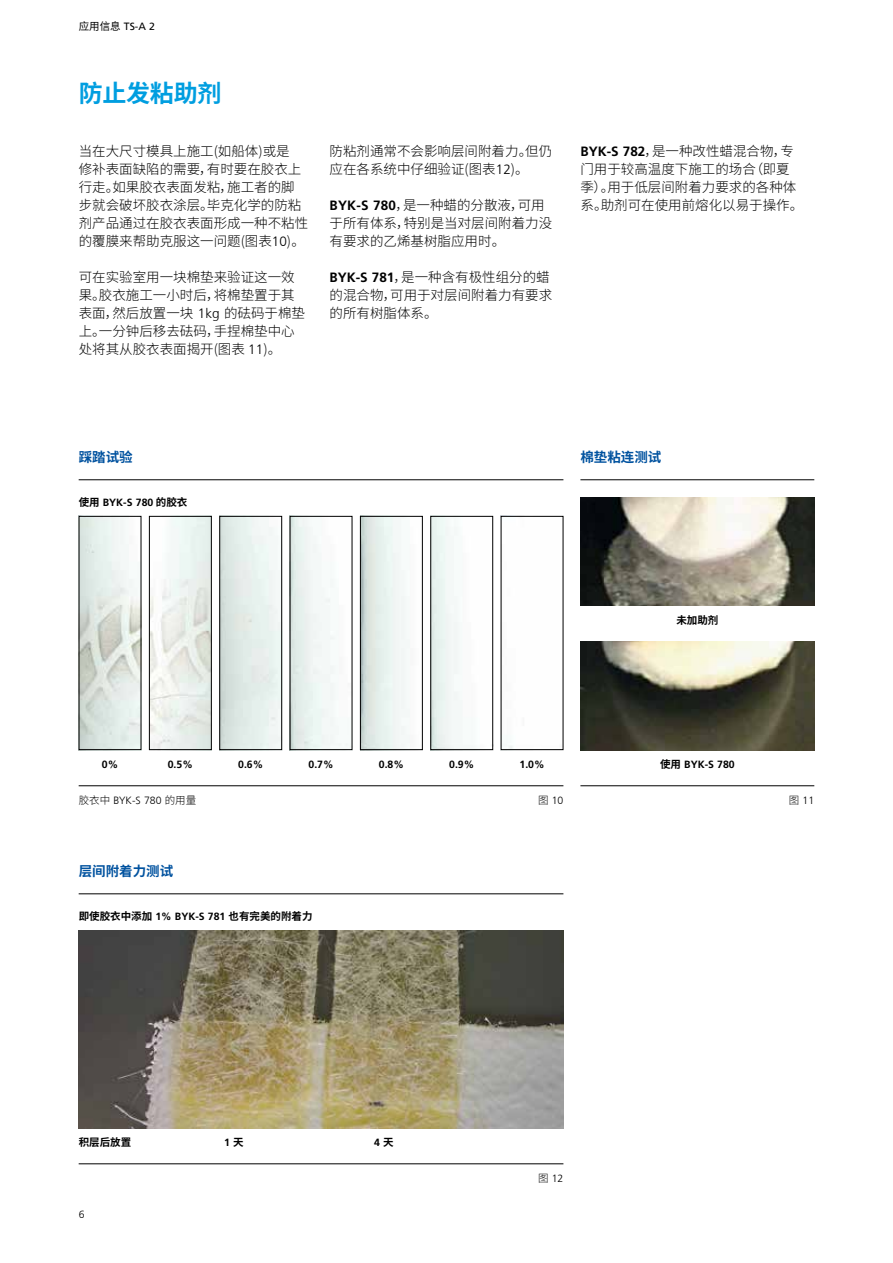
<style>
.page{position:relative;width:893px;height:1263px;background:#fff}
.page>*{position:absolute;margin:0;border:0;box-sizing:border-box;transform-origin:0 0}
.t1{font:700 24px "Source Han Sans SC";letter-spacing:-.01em;color:#009ee0}
.t2{font:300 13.5px/18px "Source Han Sans SC";color:#000}
.t3{font:700 13.5px "Source Han Sans SC";color:#00529f}
.t4{font:700 10.5px "Frutiger LT";color:#000}
.t5{font:700 10.5px "Source Han Sans SC";color:#000}
.t6{font:300 10.5px "Frutiger LT";color:#000}
.t7{font:10.5px "Frutiger LT";color:#000}
.s1{font-family:"Source Han Sans SC"}
.s2{font-family:"Frutiger LT"}
.s3{font-family:"Frutiger LT";font-weight:700}
</style>
<div class="page">
<hr style="left:79px;top:479px;width:484px;height:1px;background:#000">
<hr style="left:79px;top:785px;width:484px;height:1px;background:#000">
<hr style="left:580px;top:479px;width:234px;height:1px;background:#000">
<div style="left:430px;top:516px;width:63px;height:234px;border:1px solid #000"></div>
<img style="left:362px;top:518px;width:48px;height:230px">
<div style="left:360px;top:516px;width:63px;height:234px;border:1px solid #000"></div>
<div style="left:219px;top:516px;width:63px;height:234px;border:1px solid #000"></div>
<img style="left:151px;top:518px;width:59px;height:230px">
<div style="left:149px;top:516px;width:63px;height:234px;border:1px solid #000"></div>
<img style="left:81px;top:518px;width:58px;height:230px">
<img style="left:580px;top:498px;width:234px;height:108px">
<img style="left:580px;top:642px;width:234px;height:108px">
<hr style="left:580px;top:785px;width:234px;height:1px;background:#000">
<hr style="left:79px;top:893px;width:484px;height:1px;background:#000">
<img style="left:79px;top:930px;width:484px;height:198px">
<hr style="left:79px;top:1163px;width:484px;height:1px;background:#000">
<p class="t7" style="left:79px;top:20px;width:78px"><span class="s1">应用信息</span> TS-A 2</p>
<h1 class="t1" style="left:79px;top:80px;width:144px">防止发粘助剂</h1>
<p class="t2" style="left:79px;top:142px;width:231px">当在大尺寸模具上施工(如船体)或是<br>修补表面缺陷的需要，有时要在胶衣上行走。如果胶衣表面发粘，施工者的脚步就会破坏胶衣涂层。毕克化学的防粘剂产品通过在胶衣表面形成一种不粘性的覆膜来帮助克服这一问题(图表<span class="s2">10</span>)。</p>
<p class="t2" style="left:79px;top:268px;width:228px">可在实验室用一块棉垫来验证这一效果。胶衣施工一小时后，将棉垫置于其表面，然后放置一块 <span class="s2">1kg</span> 的砝码于棉垫上。一分钟后移去砝码，手捏棉垫中心处将其从胶衣表面揭开(图表 <span class="s2">11</span>)。</p>
<p class="t2" style="left:330px;top:142px;width:224px">防粘剂通常不会影响层间附着力。但仍应在各系统中仔细验证(图表<span class="s2">12</span>)。</p>
<p class="t2" style="left:330px;top:196px;width:224px"><span class="s3">BYK-S 780</span>，是一种蜡的分散液，可用于所有体系，特别是当对层间附着力没有要求的乙烯基树脂应用时。</p>
<p class="t2" style="left:330px;top:268px;width:224px"><span class="s3">BYK-S 781</span>，是一种含有极性组分的蜡的混合物，可用于对层间附着力有要求的所有树脂体系。</p>
<p class="t2" style="left:580px;top:142px;width:224px"><span class="s3">BYK-S 782</span>，是一种改性蜡混合物，专门用于较高温度下施工的场合（即夏季）。用于低层间附着力要求的各种体系。助剂可在使用前熔化以易于操作。</p>
<p class="t3" style="left:79px;top:449px;width:56px">踩踏试验</p>
<p class="t4" style="left:79px;top:496px;width:110px"><span class="s1">使用</span> BYK-S 780 <span class="s1">的胶衣</span></p>
<p class="t3" style="left:580px;top:449px;width:82px">棉垫粘连测试</p>
<p class="t5" style="left:676px;top:614px;width:44px">未加助剂</p>
<p class="t4" style="left:102px;top:758px;width:18px">0%</p>
<p class="t4" style="left:168px;top:758px;width:27px">0.5%</p>
<p class="t4" style="left:238px;top:758px;width:27px">0.6%</p>
<p class="t4" style="left:308px;top:758px;width:27px">0.7%</p>
<p class="t4" style="left:379px;top:758px;width:27px">0.8%</p>
<p class="t4" style="left:449px;top:758px;width:27px">0.9%</p>
<p class="t4" style="left:519px;top:758px;width:27px">1.0%</p>
<p class="t6" style="left:79px;top:794px;width:119px"><span class="s1">胶衣中</span> BYK-S 780 <span class="s1">的用量</span></p>
<p class="t6" style="left:538px;top:794px;width:27px"><span class="s1">图</span> 10</p>
<p class="t3" style="left:79px;top:863px;width:96px">层间附着力测试</p>
<p class="t5" style="left:79px;top:911px;width:235px">即使胶衣中添加 <span class="s2">1% BYK-S 781</span> 也有完美的附着力</p>
<p class="t4" style="left:660px;top:758px;width:76px"><span class="s1">使用</span> BYK-S 780</p>
<p class="t6" style="left:789px;top:794px;width:27px"><span class="s1">图</span> 11</p>
<p class="t5" style="left:79px;top:1136px;width:54px">积层后放置</p>
<p class="t4" style="left:224px;top:1136px;width:21px">1 <span class="s1">天</span></p>
<p class="t4" style="left:374px;top:1136px;width:21px">4 <span class="s1">天</span></p>
<p class="t6" style="left:79px;top:1208px;width:7px">6</p>
<p class="t6" style="left:538px;top:1172px;width:27px"><span class="s1">图</span> 12</p>
</div>
